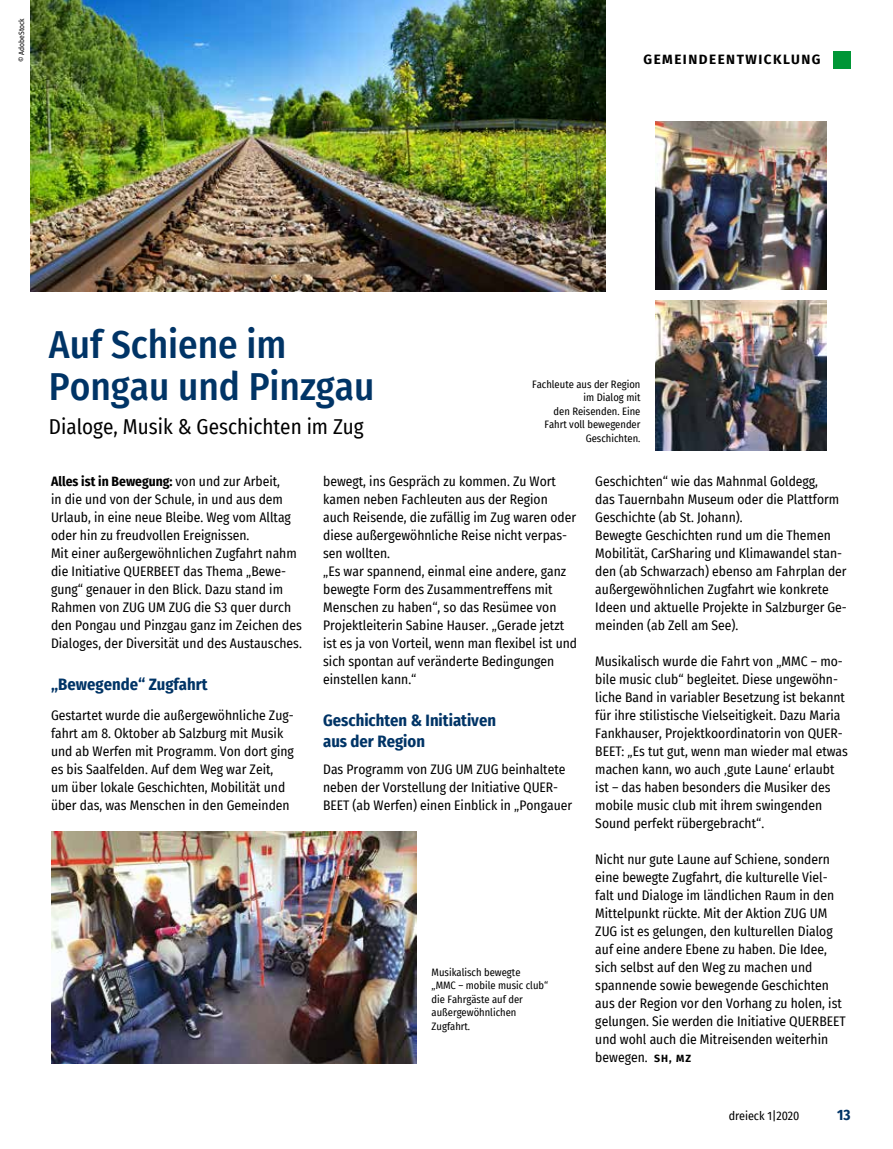
<style>
.page{position:relative;width:893px;height:1149px;background:#fff}
.page>*{position:absolute;margin:0;border:0;box-sizing:border-box;transform-origin:0 0}
.t1{font:500 39px/42px "Fira Sans Condensed";color:#003466}
.t2{font:21px "Fira Sans Condensed";color:#000}
.t3{font:700 16.5px/21px "Fira Sans Condensed";color:#003466}
.t4{font:700 15px "Fira Sans Condensed";color:#003466}
.t5{font:13.5px/18px "Fira Sans Condensed";color:#000}
.t6{font:700 13.5px "Fira Sans";letter-spacing:.11em;color:#000}
.t7{font:12px "Fira Sans Condensed";color:#000}
.t8{font:10.5px/13.5px "Fira Sans Condensed";color:#000}
.t9{font:7.5px "Fira Sans Condensed";color:#000}
.s1{font-weight:700}
.s2{font-family:"Fira Sans";font-weight:700;font-size:10.5px}
</style>
<div class="page">
<img style="left:51px;top:831px;width:365px;height:232px">
<img style="left:656px;top:121px;width:171px;height:169px">
<img style="left:656px;top:300px;width:171px;height:150px">
<img style="left:31px;top:0;width:575px;height:291px">
<div style="left:833px;top:51px;width:17px;height:17px;background:#009636"></div>
<p class="t9" style="left:16px;top:62px;width:45px;rotate:-90deg">© AdobeStock</p>
<p class="t6" style="left:643px;top:48px;width:179px">GEMEINDEENTWICKLUNG</p>
<h1 class="t1" style="left:49px;top:321px;width:327px">Auf Schiene im<br>Pongau und Pinzgau</h1>
<h2 class="t2" style="left:49px;top:411px;width:316px">Dialoge, Musik &amp; Geschichten im Zug</h2>
<p class="t5" style="left:51px;top:471px;width:252px"><span class="s1">Alles ist in Bewegung:</span> von und zur Arbeit,<br>in die und von der Schule, in und aus dem Urlaub, in eine neue Bleibe. Weg vom Alltag oder hin zu freudvollen Ereignissen.<br>Mit einer außergewöhnlichen Zugfahrt nahm die Initiative QUERBEET das Thema „Bewe&shy;gung“ genauer in den Blick. Dazu stand im Rahmen von ZUG UM ZUG die S3 quer durch den Pongau und Pinzgau ganz im Zeichen des Dialoges, der Diversität und des Austausches.</p>
<p class="t3" style="left:51px;top:672px;width:158px">„Bewegende“ Zugfahrt</p>
<p class="t5" style="left:51px;top:705px;width:244px">Gestartet wurde die außergewöhnliche Zug&shy;fahrt am 8. Oktober ab Salzburg mit Musik und ab Werfen mit Programm. Von dort ging es bis Saalfelden. Auf dem Weg war Zeit, um über lokale Geschichten, Mobilität und über das, was Menschen in den Gemeinden</p>
<p class="t8" style="left:532px;top:376px;width:110px;text-align:right">Fachleute aus der Region im Dialog mit<br>den Reisenden. Eine<br>Fahrt voll bewegender<br>Geschichten.</p>
<p class="t5" style="left:595px;top:471px;width:253px">Geschichten“ wie das Mahnmal Goldegg,<br>das Tauernbahn Museum oder die Plattform Geschichte (ab St. Johann).<br>Bewegte Geschichten rund um die Themen Mobilität, CarSharing und Klimawandel stan&shy;den (ab Schwarzach) ebenso am Fahrplan der außergewöhnlichen Zugfahrt wie konkrete Ideen und aktuelle Projekte in Salzburger Ge&shy;meinden (ab Zell am See).</p>
<p class="t5" style="left:595px;top:651px;width:254px">Musikalisch wurde die Fahrt von „MMC – mo&shy;bile music club“ begleitet. Diese ungewöhn&shy;liche Band in variabler Besetzung ist bekannt für ihre stilistische Vielseitigkeit. Dazu Maria Fankhauser, Projektkoordinatorin von QUER-BEET: „Es tut gut, wenn man wieder mal etwas machen kann, wo auch ‚gute Laune‘ erlaubt ist – das haben besonders die Musiker des mobile music club mit ihrem swingenden Sound perfekt rübergebracht“.</p>
<p class="t5" style="left:595px;top:849px;width:252px">Nicht nur gute Laune auf Schiene, sondern eine bewegte Zugfahrt, die kulturelle Viel&shy;falt und Dialoge im ländlichen Raum in den Mittelpunkt rückte. Mit der Aktion ZUG UM ZUG ist es gelungen, den kulturellen Dialog auf eine andere Ebene zu haben. Die Idee, sich selbst auf den Weg zu machen und spannende sowie bewegende Geschichten aus der Region vor den Vorhang zu holen, ist gelungen. Sie werden die Initiative QUERBEET und wohl auch die Mitreisenden weiterhin bewegen. <span class="s2">SH, MZ</span></p>
<p class="t5" style="left:323px;top:471px;width:255px">bewegt, ins Gespräch zu kommen. Zu Wort kamen neben Fachleuten aus der Region auch Reisende, die zufällig im Zug waren oder diese außergewöhnliche Reise nicht verpas&shy;sen wollten.<br>„Es war spannend, einmal eine andere, ganz bewegte Form des Zusammentreffens mit Menschen zu haben“, so das Resümee von Projektleiterin Sabine Hauser. „Gerade jetzt ist es ja von Vorteil, wenn man flexibel ist und sich spontan auf veränderte Bedingungen einstellen kann.“</p>
<p class="t3" style="left:323px;top:708px;width:174px">Geschichten &amp; Initiativen aus der Region</p>
<p class="t5" style="left:323px;top:759px;width:250px">Das Programm von ZUG UM ZUG beinhaltete neben der Vorstellung der Initiative QUER-<br>BEET (ab Werfen) einen Einblick in „Pongauer</p>
<p class="t8" style="left:432px;top:964px;width:118px">Musikalisch bewegte<br>„MMC – mobile music club“ die Fahrgäste auf der außergewöhnlichen<br>Zugfahrt.</p>
<p class="t7" style="left:729px;top:1106px;width:72px">dreieck 1|2020</p>
<p class="t4" style="left:837px;top:1102px;width:15px">13</p>
</div>
